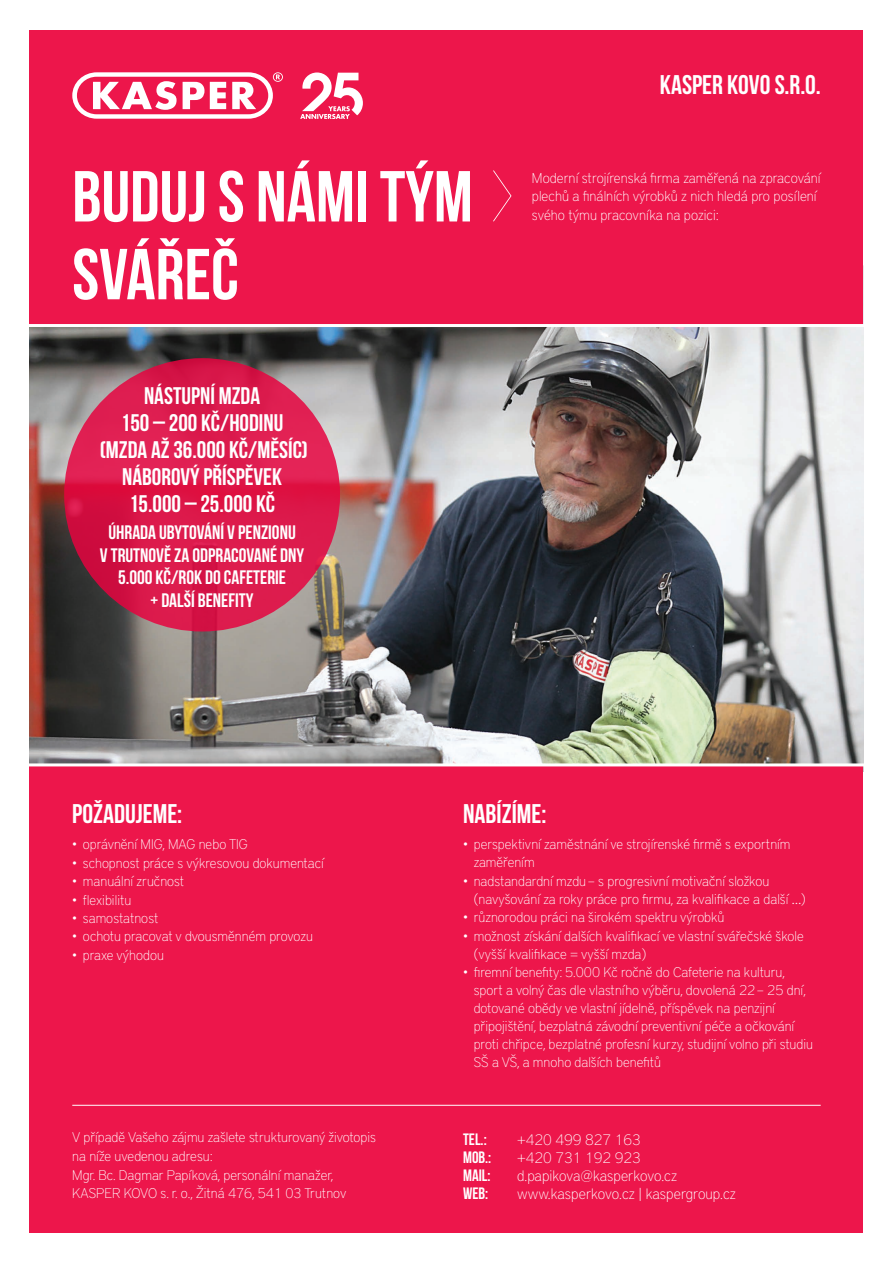
<style>
.page{position:relative;width:893px;height:1263px;background:#fff}
.page>*{position:absolute;margin:0;border:0;box-sizing:border-box;transform-origin:0 0}
.nadpis_velky{font:72px "Bebas Neue";color:#fff}
.nadpis_stredni{font:27px "Bebas Neue";color:#fff}
.nadpis_velky-2{font:27px "Bebas Neue";color:#fff}
.t1{font:24px/27px "Bebas Neue";color:#fff;text-align:center}
.t2{font:19.5px/22.5px "Bebas Neue";color:#fff;text-align:center}
.kontakty{font:16.5px "Bebas Neue";color:#fff}
.kontakty-2{font:100 15px "District Pro";color:#fff}
.text_základní{font:100 14.25px "District Pro";color:#fff}
.text_základní-2{font:100 13.95px/18px "District Pro";color:#fff}
</style>
<div class="page">
<img style="left:30px;top:327px;width:833px;height:436px">
<div style="left:30px;top:30px;width:833px;height:295px;background:#ed164b"></div>
<div style="left:30px;top:766px;width:833px;height:467px;background:#ed164b"></div>
<svg style="left:493px;top:170px;width:18px;height:51px"></svg>
<hr style="left:0;top:324px;width:893px;height:3px;background:#fff">
<div style="left:64px;top:358px;width:276px;height:273px;background:linear-gradient(to right,#d71547,#e01d4f);border-radius:50%"></div>
<svg style="left:72px;top:72px;width:211px;height:47px"></svg>
<svg style="left:300px;top:72px;width:63px;height:47px"></svg>
<hr style="left:72px;top:1105px;width:749px;height:1px;background:#fff">
<p class="nadpis_velky" style="left:72px;top:157px;width:402px">BUDUJ S NÁMI TÝM</p>
<p class="nadpis_velky" style="left:72px;top:235px;width:168px">SVÁŘEČ</p>
<p class="t1" style="left:100px;top:382px;width:210px">NÁSTUPNÍ MZDA<br>150 – 200 KČ/HODINU (MZDA AŽ 36.000 KČ/MĚSÍC)</p>
<p class="t1" style="left:122px;top:463px;width:161px;text-align:left">NÁBOROVÝ PŘÍSPĚVEK<br>15.000 – 25.000 KČ</p>
<p class="t2" style="left:100px;top:521px;width:206px">ÚHRADA UBYTOVÁNÍ V PENZIONU<br>V TRUTNOVĚ ZA ODPRACOVANÉ DNY</p>
<p class="t2" style="left:118px;top:566px;width:169px">5.000 KČ/ROK DO CAFETERIE + DALŠÍ BENEFITY</p>
<p class="nadpis_velky-2" style="left:660px;top:70px;width:162px">KASPER KOVO S.R.O.</p>
<p class="text_základní" style="left:532px;top:167px;width:290px">Moderní strojírenská firma zaměřená na zpracování</p>
<p class="text_základní" style="left:532px;top:186px;width:286px">plechů a finálních výrobků z nich hledá pro posílení</p>
<p class="text_základní" style="left:532px;top:205px;width:189px">svého týmu pracovníka na pozici:</p>
<p class="nadpis_stredni" style="left:72px;top:799px;width:112px">POŽADUJEME:</p>
<p class="text_základní-2" style="left:72px;top:834px;width:177px">• oprávnění MIG, MAG nebo TIG</p>
<p class="text_základní-2" style="left:72px;top:853px;width:253px">• schopnost práce s výkresovou dokumentací</p>
<p class="text_základní-2" style="left:72px;top:871px;width:113px">• manuální zručnost</p>
<p class="text_základní-2" style="left:72px;top:890px;width:60px">• flexibilitu</p>
<p class="text_základní-2" style="left:72px;top:908px;width:88px">• samostatnost</p>
<p class="text_základní-2" style="left:72px;top:927px;width:242px">• ochotu pracovat v dvousměnném provozu</p>
<p class="text_základní-2" style="left:72px;top:945px;width:93px">• praxe výhodou</p>
<p class="nadpis_stredni" style="left:463px;top:799px;width:85px">NABÍZÍME:</p>
<p class="text_základní-2" style="left:474px;top:834px;width:318px;text-indent:-11px">• perspektivní zaměstnání ve strojírenské firmě s exportním zaměřením</p>
<p class="text_základní-2" style="left:474px;top:871px;width:334px;text-indent:-11px">• nadstandardní mzdu– s progresivní motivační složkou (navyšování za roky práce pro firmu, za kvalifikace a další …)</p>
<p class="text_základní-2" style="left:463px;top:907px;width:263px">• různorodou práci na širokém spektru výrobků</p>
<p class="text_základní-2" style="left:474px;top:926px;width:331px;text-indent:-11px">• možnost získání dalších kvalifikací ve vlastní svářečské škole (vyšší kvalifikace = vyšší mzda)</p>
<p class="text_základní-2" style="left:474px;top:962px;width:341px;text-indent:-11px">• firemní benefity: 5.000 Kč ročně do Cafeterie na kulturu, sport a volný čas dle vlastního výběru, dovolená 22– 25 dní, dotované obědy ve vlastní jídelně, příspěvek na penzijní připojištění, bezplatná závodní preventivní péče a očkování proti chřipce, bezplatné profesní kurzy, studijní volno při studiu SŠ a VŠ, a mnoho dalších benefitů</p>
<p class="text_základní-2" style="left:72px;top:1127px;width:305px;line-height:18.8px">V případě Vašeho zájmu zašlete strukturovaný životopis na níže uvedenou adresu:<br>Mgr. Bc. Dagmar Papíková, personální manažer, KASPER KOVO s. r. o., Žitná 476, 541 03 Trutnov</p>
<p class="kontakty" style="left:463px;top:1130px;width:25px">TEL.:</p>
<p class="kontakty-2" style="left:517px;top:1129px;width:125px">+420 499 827 163</p>
<p class="kontakty" style="left:463px;top:1148px;width:30px">MOB.:</p>
<p class="kontakty-2" style="left:517px;top:1147px;width:125px">+420 731 192 923</p>
<p class="kontakty" style="left:463px;top:1166px;width:29px">MAIL:</p>
<p class="kontakty-2" style="left:517px;top:1165px;width:162px">d.papikova@kasperkovo.cz</p>
<p class="kontakty" style="left:463px;top:1184px;width:27px">WEB:</p>
<p class="kontakty-2" style="left:517px;top:1183px;width:220px">www.kasperkovo.cz | kaspergroup.cz</p>
</div>
